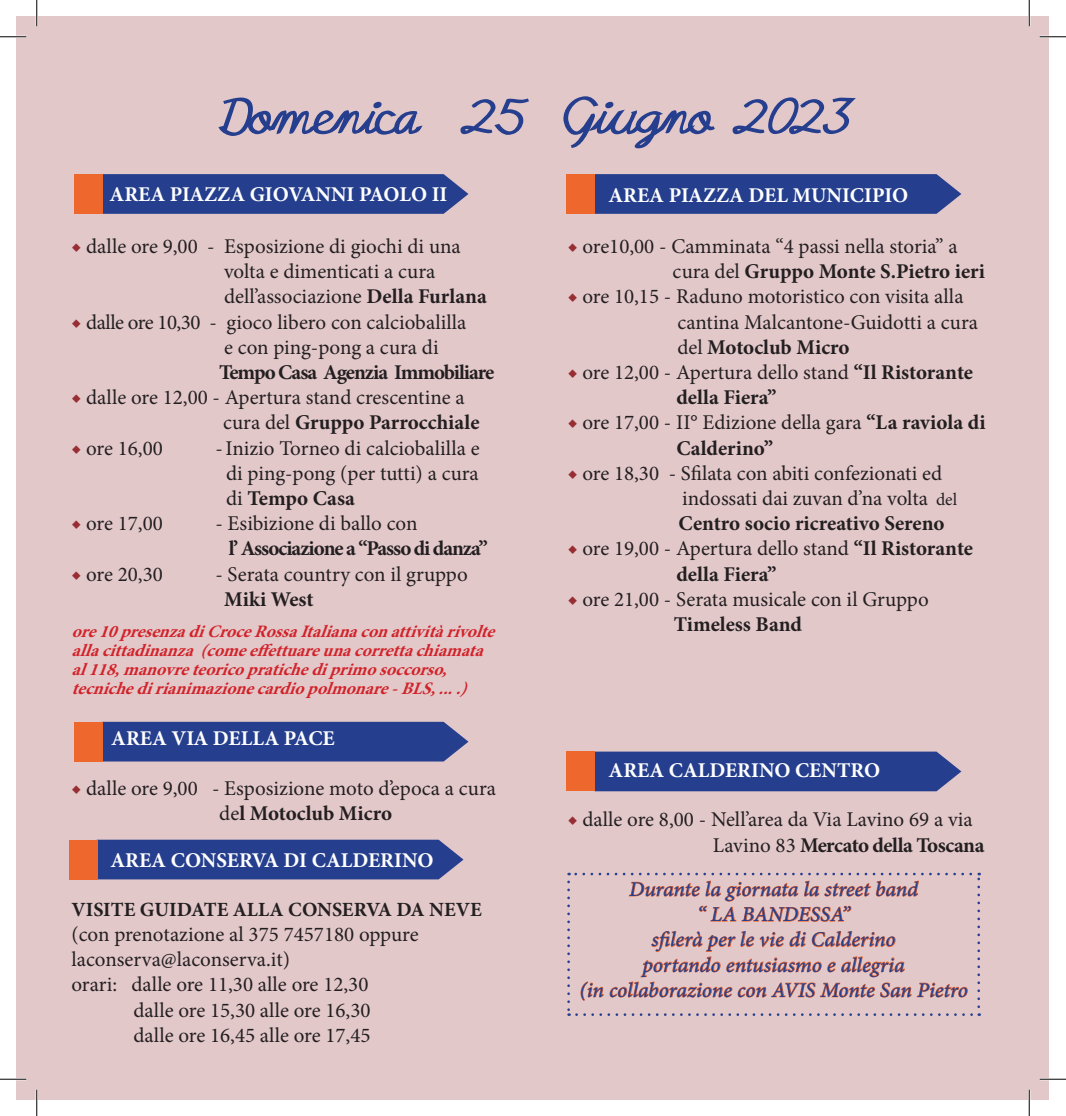
<style>
.page{position:relative;width:1066px;height:1116px;background:#fff}
.page>*{position:absolute;margin:0;border:0;box-sizing:border-box;transform-origin:0 0}
.t1{font:700 52.5px "Zcript PL";color:#253f8e}
.t2{font:21px/25.2px "Minion Pro";color:#231f20}
.t3{font:21px/25.2px "Minion Pro Medium It Capt";letter-spacing:-.005em;color:#253f8e;text-align:center}
.t4{font:700 21px "Minion Pro";color:#fff}
.t5{font:700 21px "Minion Pro";letter-spacing:-.05em;color:#231f20}
.t6{font:700 21px "Minion Pro";color:#231f20}
.t7{font:700 20.12px "Minion Pro";color:#231f20}
.t8{font:italic 700 17.5px/19.2px "Minion Pro";color:#d1232a}
.s1{color:#962e33}
.s2{font-weight:700}
.s3{font-size:17.5px}
</style>
<div class="page">
<div style="left:17px;top:17px;width:1032px;height:1081px;background:#e3c8ca"></div>
<svg style="left:218px;top:97px;width:205px;height:39px"></svg>
<svg style="left:460px;top:98px;width:69px;height:37px"></svg>
<svg style="left:563px;top:96px;width:152px;height:53px"></svg>
<svg style="left:732px;top:97px;width:124px;height:38px"></svg>
<svg style="left:102px;top:174px;width:366px;height:40px;background:#2d448f"></svg>
<div style="left:74px;top:174px;width:28px;height:40px;background:#ee682e"></div>
<div style="left:595px;top:751px;width:366px;height:40px;background:#253f8e"></div>
<div style="left:567px;top:751px;width:28px;height:40px;background:#ee682e"></div>
<svg style="left:595px;top:174px;width:366px;height:40px;background:#2b4490"></svg>
<div style="left:567px;top:174px;width:28px;height:40px;background:#ee682e"></div>
<div style="left:102px;top:721px;width:366px;height:40px;background:#253f8e"></div>
<div style="left:74px;top:721px;width:28px;height:40px;background:#ee682e"></div>
<div style="left:97px;top:839px;width:366px;height:40px;background:#253f8e"></div>
<div style="left:69px;top:839px;width:28px;height:40px;background:#ee682e"></div>
<svg style="left:567px;top:872px;width:413px;height:143px"></svg>
<hr style="left:0;top:36px;width:26px;height:2px;background:#fff">
<hr style="left:1039px;top:36px;width:27px;height:2px;background:#fff">
<hr style="left:0;top:1077px;width:26px;height:3px;background:#fff">
<hr style="left:1039px;top:1077px;width:27px;height:3px;background:#fff">
<hr style="left:36px;top:0;width:2px;height:26px;background:#fff">
<hr style="left:36px;top:1089px;width:2px;height:26px;background:#fff">
<hr style="left:1028px;top:0;width:2px;height:26px;background:#fff">
<hr style="left:1028px;top:1089px;width:2px;height:26px;background:#fff">
<svg style="left:0;top:36px;width:26px;height:1px"></svg>
<svg style="left:1039px;top:36px;width:27px;height:1px"></svg>
<svg style="left:0;top:1078px;width:26px;height:1px"></svg>
<svg style="left:1039px;top:1078px;width:27px;height:1px"></svg>
<svg style="left:36px;top:0;width:1px;height:26px"></svg>
<svg style="left:36px;top:1089px;width:1px;height:26px"></svg>
<svg style="left:1029px;top:0;width:1px;height:26px"></svg>
<svg style="left:1029px;top:1089px;width:1px;height:26px"></svg>
<h1 class="t1" style="left:220px;top:88px;width:627px">Domenica 25 Giugno 2023</h1>
<p class="t4" style="left:110px;top:182px;width:339px">AREA PIAZZA GIOVANNI PAOLO II</p>
<p class="t4" style="left:608px;top:182px;width:301px">AREA PIAZZA DEL MUNICIPIO</p>
<p class="t2" style="left:224px;top:234px;width:264px;text-indent:-153px"><span class="s1">◆</span> dalle ore 9,00 - Esposizione di giochi di una volta e dimenticati a cura dell’associazione <span class="s2">Della Furlana</span></p>
<p class="t2" style="left:224px;top:309px;width:244px;text-indent:-153px"><span class="s1">◆</span> dalle ore 10,30 - gioco libero con calciobalilla e con ping-pong a cura di</p>
<p class="t5" style="left:219px;top:359px;width:276px">Tempo Casa Agenzia Immobiliare</p>
<p class="t2" style="left:223px;top:385px;width:258px;text-indent:-151px"><span class="s1">◆</span> dalle ore 12,00 - Apertura stand crescentine a cura del <span class="s2">Gruppo Parrocchiale</span></p>
<p class="t2" style="left:71px;top:435px;width:93px"><span class="s1">◆</span> ore 16,00</p>
<p class="t2" style="left:226px;top:435px;width:255px;text-align:justify;text-indent:-11px">- Inizio Torneo di calciobalilla e di ping-pong (per tutti) a cura di <span class="s2">Tempo Casa</span></p>
<p class="t2" style="left:71px;top:511px;width:93px"><span class="s1">◆</span> ore 17,00</p>
<p class="t2" style="left:215px;top:511px;width:204px">- Esibizione di ballo con</p>
<p class="t5" style="left:229px;top:536px;width:260px">l’ Associazione a “Passo di danza”</p>
<p class="t2" style="left:71px;top:561px;width:93px"><span class="s1">◆</span> ore 20,30</p>
<p class="t2" style="left:215px;top:561px;width:254px">- Serata country con il gruppo</p>
<p class="t6" style="left:224px;top:586px;width:91px">Miki West</p>
<p class="t8" style="left:71px;top:622px;width:432px">ore10presenzadiCroceRossaItalianaconattivitàrivolte allacittadinanza(comeeffettuareunacorrettachiamata al118,manovreteoricopratichediprimosoccorso, tecnichedirianimazionecardiopolmonare-BLS,....)</p>
<p class="t4" style="left:111px;top:726px;width:225px">AREA VIA DELLA PACE</p>
<p class="t2" style="left:219px;top:775px;width:278px;text-indent:-148px"><span class="s1">◆</span> dalle ore 9,00 - Esposizione moto d’epoca a cura de<span class="s2">l Motoclub Micro</span></p>
<p class="t4" style="left:110px;top:847px;width:325px">AREA CONSERVA DI CALDERINO</p>
<p class="t7" style="left:71px;top:897px;width:412px">VISITE GUIDATE ALLA CONSERVA DA NEVE</p>
<p class="t2" style="left:71px;top:921px;width:349px">(con prenotazione al 375 7457180 oppure</p>
<p class="t2" style="left:71px;top:946px;width:220px">laconserva@laconserva.it)</p>
<p class="t2" style="left:71px;top:972px;width:298px">orari: dalle ore 11,30 alle ore 12,30</p>
<p class="t2" style="left:133px;top:997px;width:238px">dalle ore 15,30 alle ore 16,30</p>
<p class="t2" style="left:133px;top:1022px;width:238px">dalle ore 16,45 alle ore 17,45</p>
<p class="t2" style="left:672px;top:234px;width:314px;text-indent:-105px"><span class="s1">◆</span> ore10,00 - Camminata “4 passi nella storia” a cura del <span class="s2">Gruppo Monte S.Pietro ieri</span></p>
<p class="t2" style="left:677px;top:284px;width:302px;text-indent:-110px"><span class="s1">◆</span> ore 10,15 - Raduno motoristico con visita alla cantina Malcantone-Guidotti a cura del <span class="s2">Motoclub Micro</span></p>
<p class="t2" style="left:676px;top:360px;width:298px;text-indent:-109px"><span class="s1">◆</span> ore 12,00 - Apertura dello stand <span class="s2">“Il Ristorante della Fiera”</span></p>
<p class="t2" style="left:676px;top:410px;width:311px;text-indent:-109px"><span class="s1">◆</span> ore 17,00 - II° Edizione della gara <span class="s2">“La raviola di<br>Calderino”</span></p>
<p class="t2" style="left:678px;top:460px;width:280px;text-indent:-111px"><span class="s1">◆</span> ore 18,30 - Sfilata con abiti confezionati ed indossati dai zuvan d’na volta <span class="s3">del<br></span><span class="s2">Centro socio ricreativo Sereno</span></p>
<p class="t2" style="left:676px;top:536px;width:298px;text-indent:-109px"><span class="s1">◆</span> ore 19,00 - Apertura dello stand <span class="s2">“Il Ristorante della Fiera”</span></p>
<p class="t2" style="left:673px;top:586px;width:257px;text-indent:-106px"><span class="s1">◆</span> ore 21,00 - Serata musicale con il Gruppo<br><span class="s2">Timeless Band</span></p>
<p class="t4" style="left:608px;top:757px;width:273px">AREA CALDERINO CENTRO</p>
<p class="t2" style="left:713px;top:807px;width:273px;text-indent:-145px"><span class="s1">◆</span> dalle ore 8,00 - Nell’area da Via Lavino 69 a via<br>Lavino 83 <span class="s2">Mercato della Toscana</span></p>
<p class="t3" style="left:579px;top:877px;width:390px">Durante la giornata la street band<br>“ LA BANDESSA”<br>sfilerà per le vie di Calderino<br>portando entusiasmo e allegria<br>(in collaborazione con AVIS Monte San Pietro</p>
</div>
